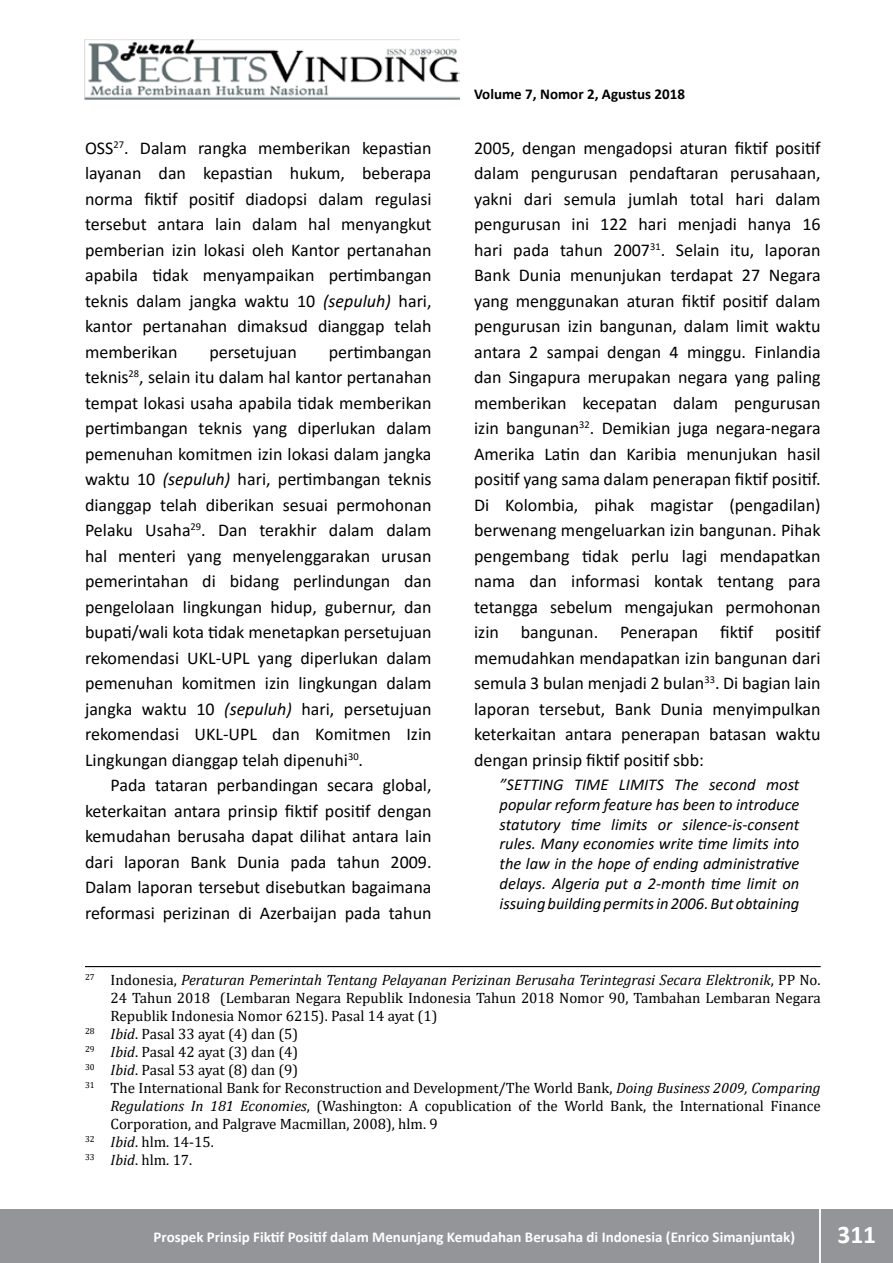
<style>
.page{position:relative;width:893px;height:1263px;background:#fff}
.page>*{position:absolute;margin:0;border:0;box-sizing:border-box;transform-origin:0 0}
.t1{font:700 25.5px "Calibri";color:#fff}
.t2{font:18px/25.5px "Calibri";color:#000;text-align:justify}
.t3{font:italic 16.5px/19.8px "Calibri";color:#000;text-align:justify}
.t4{font:15px "Cambria";color:#000}
.t5{font:italic 15px "Cambria";color:#000}
.t6{font:700 15px "Calibri";color:#fff}
.t7{font:700 15px "Calibri";color:#000}
.s1{font-style:italic}
.s2{font-style:normal}
</style>
<div class="page">
<div style="left:0;top:1209px;width:893px;height:54px;background:#939598"></div>
<hr style="left:819px;top:1206px;width:2px;height:57px;background:#fff">
<img style="left:85px;top:39px;width:375px;height:60px">
<hr style="left:85px;top:966px;width:736px;height:1px;background:#000">
<p class="t2" style="left:85px;top:135px;width:348px">OSS<sup>27</sup>. Dalam rangka memberikan kepastian layanan dan kepastian hukum, beberapa norma fiktif positif diadopsi dalam regulasi tersebut antara lain dalam hal menyangkut pemberian izin lokasi oleh Kantor pertanahan apabila tidak menyampaikan pertimbangan teknis dalam jangka waktu 10 <span class="s1">(sepuluh)</span> hari, kantor pertanahan dimaksud dianggap telah memberikan</p>
<p class="t2" style="left:85px;top:339px;width:348px;text-indent:244px">pertimbangan teknis<sup>28</sup>, selain itu dalam hal kantor pertanahan tempat lokasi usaha apabila tidak memberikan pertimbangan teknis yang diperlukan dalam pemenuhan komitmen izin lokasi dalam jangka waktu 10 <span class="s1">(sepuluh)</span> hari, pertimbangan teknis dianggap telah diberikan sesuai permohonan Pelaku Usaha<sup>29</sup>. Dan terakhir dalam dalam hal menteri yang menyelenggarakan urusan pemerintahan di bidang perlindungan dan pengelolaan lingkungan hidup, gubernur, dan bupati/wali kota tidak menetapkan persetujuan rekomendasi UKL-UPL yang diperlukan dalam pemenuhan komitmen izin lingkungan dalam jangka waktu 10 <span class="s1">(sepuluh)</span> hari, persetujuan rekomendasi UKL-UPL dan Komitmen Izin Lingkungan dianggap telah dipenuhi<sup>30</sup>.</p>
<p class="t2" style="left:85px;top:772px;width:348px;text-indent:26px">Pada tataran perbandingan secara global, keterkaitan antara prinsip fiktif positif dengan kemudahan berusaha dapat dilihat antara lain dari laporan Bank Dunia pada tahun 2009.<br>Dalam laporan tersebut disebutkan bagaimana reformasi perizinan di Azerbaijan pada tahun</p>
<p class="t2" style="left:209px;top:339px;width:89px">persetujuan</p>
<p class="t7" style="left:474px;top:84px;width:212px">Volume 7, Nomor 2, Agustus 2018</p>
<p class="t2" style="left:474px;top:135px;width:348px">2005, dengan mengadopsi aturan fiktif positif dalam pengurusan pendaftaran perusahaan, yakni dari semula jumlah total hari dalam pengurusan ini 122 hari menjadi hanya 16 hari pada tahun 2007<sup>31</sup>. Selain itu, laporan Bank Dunia menunjukan terdapat 27 Negara yang menggunakan aturan fiktif positif dalam pengurusan izin bangunan, dalam limit waktu antara 2 sampai dengan 4 minggu. Finlandia dan Singapura merupakan negara yang paling memberikan kecepatan dalam pengurusan izin bangunan<sup>32</sup>. Demikian juga negara-negara Amerika Latin dan Karibia menunjukan hasil positif yang sama dalam penerapan fiktif positif.<br>Di Kolombia, pihak magistar (pengadilan) berwenang mengeluarkan izin bangunan. Pihak pengembang tidak perlu lagi mendapatkan nama dan informasi kontak tentang para tetangga sebelum mengajukan permohonan izin bangunan. Penerapan fiktif positif memudahkan mendapatkan izin bangunan dari semula 3 bulan menjadi 2 bulan<sup>33</sup>. Di bagian lain laporan tersebut, Bank Dunia menyimpulkan keterkaitan antara penerapan batasan waktu dengan prinsip fiktif positif sbb:</p>
<p class="t3" style="left:500px;top:774px;width:301px">”SETTING TIME LIMITS The second most popular reform feature has been to introduce statutory time limits or silence-is-consent rules. Many economies write time limits into the law in the hope of ending administrative delays. Algeria put a 2-month time limit on issuing building permits in 2006. But obtaining</p>
<p class="t5" style="left:85px;top:969px;width:737px"><sup>27</sup> <span class="s2">Indonesia,</span> Peraturan Pemerintah Tentang Pelayanan Perizinan Berusaha Terintegrasi Secara Elektronik<span class="s2">, PP No.</span></p>
<p class="t4" style="left:111px;top:989px;width:712px">24 Tahun 2018 (Lembaran Negara Republik Indonesia Tahun 2018 Nomor 90, Tambahan Lembaran Negara</p>
<p class="t4" style="left:111px;top:1007px;width:328px">Republik Indonesia Nomor 6215). Pasal 14 ayat (1)</p>
<p class="t4" style="left:85px;top:1025px;width:215px"><sup>28</sup> <span class="s1">Ibid</span>. Pasal 33 ayat (4) dan (5)</p>
<p class="t4" style="left:85px;top:1043px;width:215px"><sup>29</sup> <span class="s1">Ibid</span>. Pasal 42 ayat (3) dan (4)</p>
<p class="t4" style="left:85px;top:1061px;width:215px"><sup>30</sup> <span class="s1">Ibid</span>. Pasal 53 ayat (8) dan (9)</p>
<p class="t4" style="left:85px;top:1079px;width:737px"><sup>31</sup> The International Bank for Reconstruction and Development/The World Bank, <span class="s1">Doing Business 2009, Comparing</span></p>
<p class="t4" style="left:111px;top:1097px;width:712px"><span class="s1">Regulations In 181 Economies</span>, (Washington: A copublication of the World Bank, the International Finance</p>
<p class="t4" style="left:111px;top:1115px;width:329px">Corporation, and Palgrave Macmillan, 2008), hlm. 9</p>
<p class="t4" style="left:85px;top:1133px;width:130px"><sup>32</sup> <span class="s1">Ibid</span>. hlm. 14-15.</p>
<p class="t4" style="left:85px;top:1151px;width:109px"><sup>33</sup> <span class="s1">Ibid</span>. hlm. 17.</p>
<p class="t6" style="left:154px;top:1227px;width:643px">Prospek Prinsip Fiktif Positif dalam Menunjang Kemudahan Berusaha di Indonesia (Enrico Simanjuntak)</p>
<h1 class="t1" style="left:837px;top:1216px;width:40px">311</h1>
</div>
